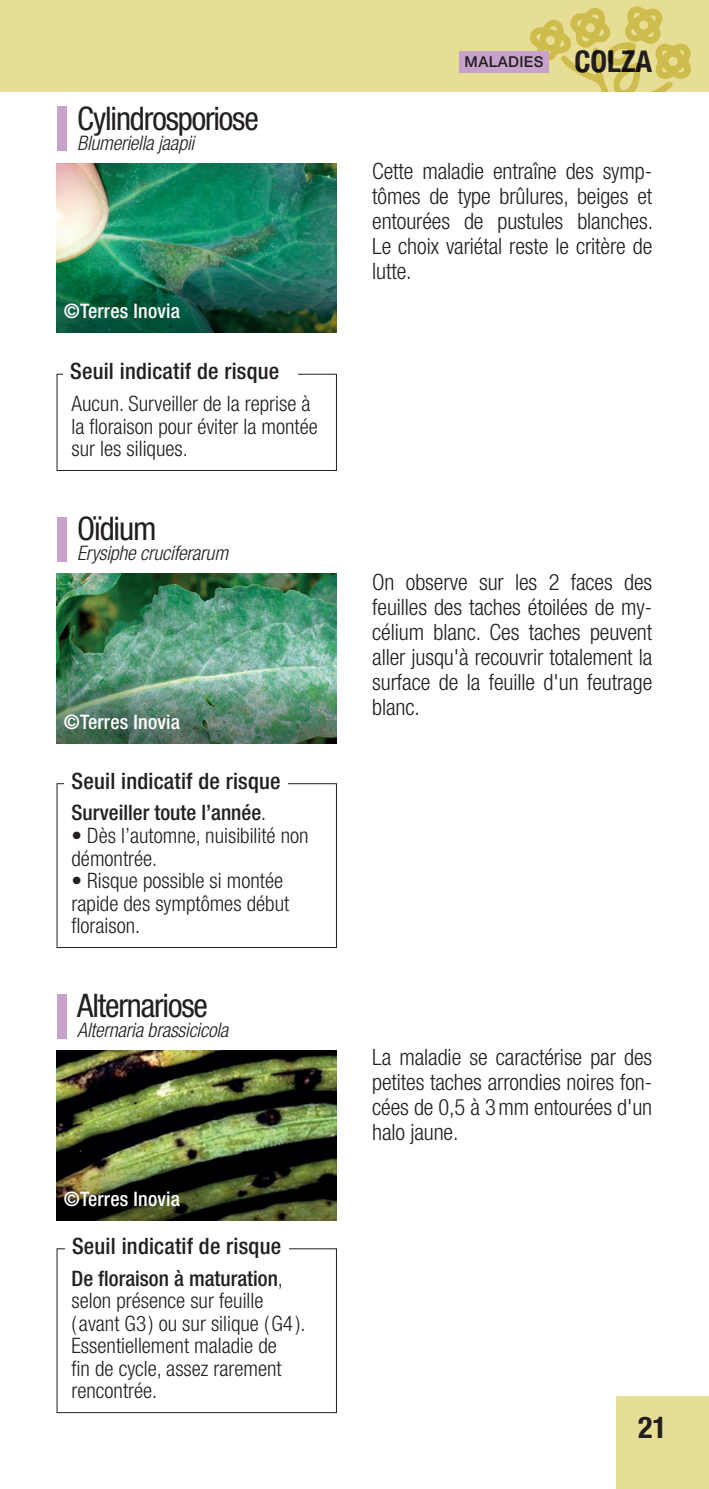
<style>
.page{position:relative;width:709px;height:1489px;background:#fff}
.page>*{position:absolute;margin:0;border:0;box-sizing:border-box;transform-origin:0 0}
.t1{font:condensed 32.5px "Helvetica Neue LT Pro";letter-spacing:-.035em;color:#231f20}
.t2{font:700 condensed 30px "Helvetica Neue LT Pro";color:#231f20}
.t3{font:300 condensed 22.5px/25px "Helvetica Neue LT Pro";letter-spacing:-.005em;color:#231f20;text-align:justify}
.t4{font:500 condensed 22.5px "Helvetica Neue LT Pro";letter-spacing:.01em;color:#231f20}
.t5{font:300 condensed 21.25px/22.5px "Helvetica Neue LT Pro";color:#231f20}
.t6{font:500 condensed 21.25px "Helvetica Neue LT Pro";color:#231f20}
.t7{font:italic 300 condensed 20px "Helvetica Neue LT Pro";letter-spacing:-.01em;color:#231f20}
.t8{font:500 condensed 20px "Helvetica Neue LT Pro";letter-spacing:.01em;color:#fff}
.t9{font:500 15px "Helvetica Neue LT Pro";letter-spacing:.025em;color:#231f20}
.s1{font-weight:300}
.s2{font-weight:500}
</style>
<div class="page">
<div style="left:0;top:0;width:709px;height:92px;background:#e7de96"></div>
<svg style="left:530px;top:6px;width:161px;height:86px"></svg>
<div style="left:617px;top:1396px;width:92px;height:92px;background:#e7de96"></div>
<div style="left:459px;top:51px;width:90px;height:21px;background:#c7a3cc"></div>
<img style="left:57px;top:163px;width:280px;height:106px">
<img style="left:57px;top:573px;width:280px;height:106px">
<img style="left:57px;top:1050px;width:280px;height:106px">
<div style="left:57px;top:374px;width:280px;height:97px;border:1px solid #231f20"></div>
<div style="left:57px;top:783px;width:280px;height:164px;border:1px solid #231f20"></div>
<div style="left:63px;top:358px;width:235px;height:26px;background:#fff"></div>
<div style="left:64px;top:767px;width:224px;height:26px;background:#fff"></div>
<div style="left:57px;top:106px;width:9px;height:45px;background:#c7a3cc"></div>
<div style="left:57px;top:517px;width:9px;height:44px;background:#c7a3cc"></div>
<div style="left:57px;top:993px;width:9px;height:45px;background:#c7a3cc"></div>
<img style="left:57px;top:1156px;width:280px;height:64px">
<img style="left:57px;top:679px;width:280px;height:64px">
<svg style="left:57px;top:269px;width:280px;height:63px;background:#125a43"></svg>
<h1 class="t1" style="left:77px;top:99px;width:183px">Cylindrosporiose</h1>
<p class="t7" style="left:77px;top:131px;width:118px">Blumeriella jaapii</p>
<p class="t8" style="left:64px;top:299px;width:118px">©Terres Inovia</p>
<p class="t4" style="left:70px;top:358px;width:211px">Seuil indicatif de risque</p>
<p class="t5" style="left:71px;top:392px;width:248px">Aucun. Surveiller de la reprise à la floraison pour éviter la montée sur les siliques.</p>
<h1 class="t1" style="left:77px;top:510px;width:81px">Oïdium</h1>
<p class="t7" style="left:77px;top:541px;width:152px">Erysiphe cruciferarum</p>
<p class="t8" style="left:64px;top:710px;width:118px">©Terres Inovia</p>
<p class="t4" style="left:71px;top:767px;width:211px">Seuil indicatif de risque</p>
<p class="t6" style="left:71px;top:800px;width:196px">Surveiller toute l’année<span class="s1">.</span></p>
<p class="t5" style="left:71px;top:824px;width:239px">• Dès l’automne, nuisibilité non démontrée.</p>
<p class="t5" style="left:71px;top:869px;width:219px">• Risque possible si montée rapide des symptômes début floraison.</p>
<h1 class="t1" style="left:77px;top:986px;width:132px">Alternariose</h1>
<p class="t7" style="left:77px;top:1018px;width:153px">Alternaria brassicicola</p>
<p class="t8" style="left:64px;top:1186px;width:118px">©Terres Inovia</p>
<p class="t4" style="left:72px;top:1232px;width:211px">Seuil indicatif de risque</p>
<p class="t5" style="left:71px;top:1266px;width:235px"><span class="s2">De floraison à maturation</span>, selon présence sur feuille<br>( avant G3 ) ou sur silique (G4 ).<br>Essentiellement maladie de<br>fin de cycle, assez rarement rencontrée.</p>
<p class="t9" style="left:464px;top:53px;width:80px">MALADIES</p>
<h2 class="t2" style="left:574px;top:43px;width:79px">COLZA</h2>
<p class="t3" style="left:372px;top:158px;width:282px">Cette maladie entraîne des symp&shy;tômes de type brûlures, beiges et entourées de pustules blanches.<br>Le choix variétal reste le critère de lutte.</p>
<p class="t3" style="left:372px;top:569px;width:281px">On observe sur les 2 faces des feuilles des taches étoilées de my&shy;célium blanc. Ces taches peuvent aller jusqu'à recouvrir totalement la surface de la feuille d'un feutrage blanc.</p>
<p class="t3" style="left:372px;top:1044px;width:281px">La maladie se caractérise par des petites taches arrondies noires fon&shy;cées de 0,5 à 3mm entourées d'un halo jaune.</p>
<h2 class="t2" style="left:638px;top:1409px;width:30px">21</h2>
</div>
